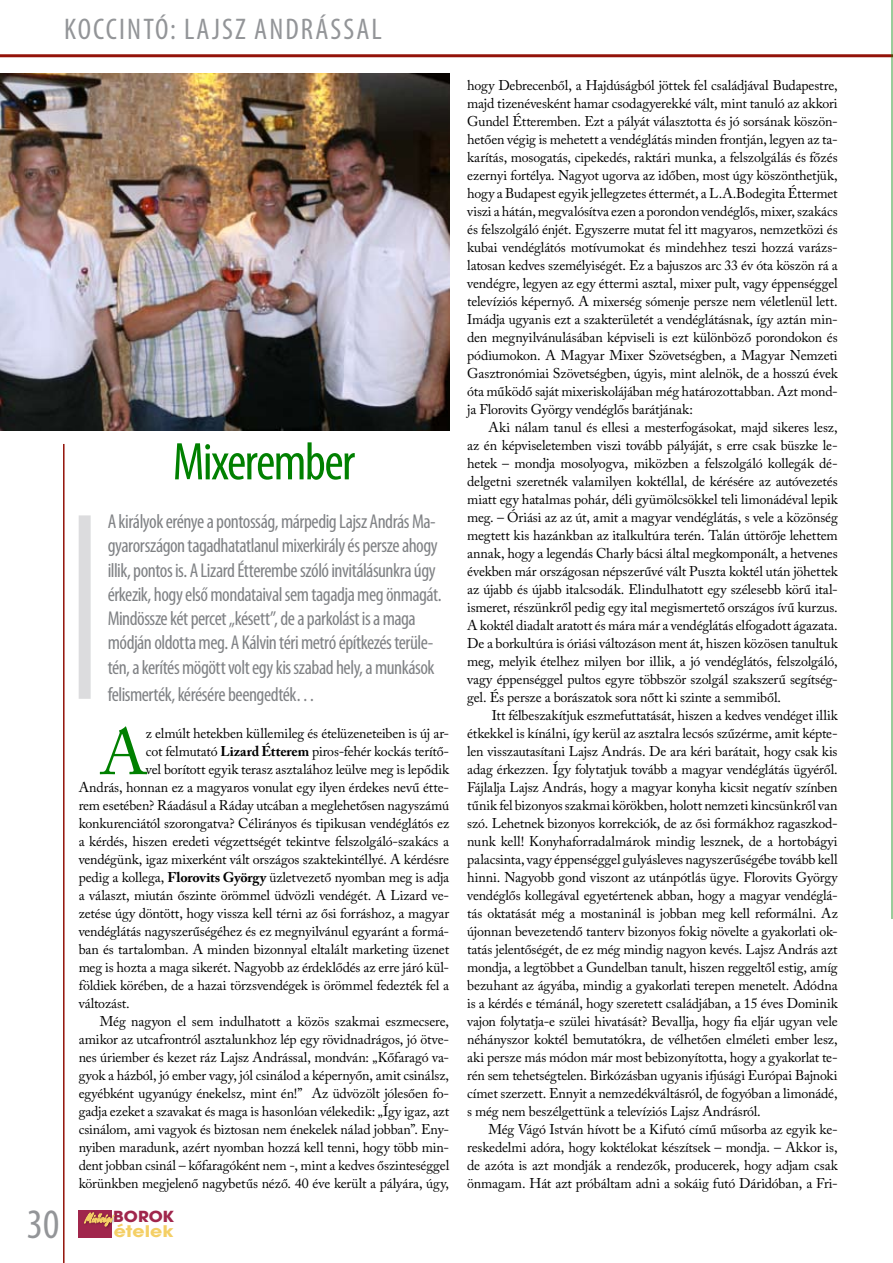
<style>
.page{position:relative;width:893px;height:1263px;background:#fff}
.page>*{position:absolute;margin:0;border:0;box-sizing:border-box;transform-origin:0 0}
.t1{font:64.2px "Adobe Caslon Pro";color:#008000}
.t2{font:condensed 53.4px "Myriad Pro";letter-spacing:-.03em;color:#008000}
.t3{font:condensed 42px "Myriad Pro";color:#939598}
.t4{font:condensed 30px "Myriad Pro";letter-spacing:.07em;color:#939598}
.t5{font:condensed 20.1px/24.3px "Myriad Pro";letter-spacing:-.025em;color:#808285}
.t6{font:700 15.9px "Avant Garde PFL";letter-spacing:.005em;color:#f4cf65;scale:1.19 1}
.t7{font:700 15.15px "Avant Garde PFL";color:#a0264c;scale:1.09 1}
.t8{font:14.1px/18px "Adobe Caslon Pro";letter-spacing:-.01em;color:#000;text-align:justify}
.s1{font-weight:700}
</style>
<div class="page">
<hr style="left:0;top:54px;width:893px;height:3px;background:#931209">
<div style="left:79px;top:1210px;width:33px;height:28px;background:#a0264c"></div>
<div style="left:83px;top:1211px;width:54px;height:28px;background:#000;opacity:.5"></div>
<div style="left:97px;top:1212px;width:34px;height:28px;background:#000;opacity:.5"></div>
<svg style="left:84px;top:1212px;width:30px;height:14px"></svg>
<hr style="left:63px;top:444px;width:2px;height:819px;background:#931209">
<img style="left:0;top:73px;width:449px;height:357px">
<div style="left:79px;top:515px;width:12px;height:184px;background:#dcdcde"></div>
<hr style="left:891px;top:0;width:2px;height:918px;background:#008000">
<h3 class="t4" style="left:64px;top:11px;width:315px">Koccintó: Lajsz Andrással</h3>
<h3 class="t3" style="left:27px;top:1199px;width:34px">30</h3>
<h2 class="t2" style="left:173px;top:429px;width:184px">Mixerember</h2>
<p class="t5" style="left:108px;top:509px;width:336px">A királyok erénye a pontosság, márpedig Lajsz András Ma&shy;gyarországon tagadhatatlanul mixerkirály és persze ahogy illik, pontos is. A Lizard Étterembe szóló invitálásunkra úgy érkezik, hogy első mondataival sem tagadja meg önmagát.<br>Mindössze két percet „késett”, de a parkolást is a maga módján oldotta meg. A Kálvin téri metró építkezés terüle&shy;tén, a kerítés mögött volt egy kis szabad hely, a munkások</p>
<h3 class="t5" style="left:108px;top:682px;width:209px">felismerték, kérésére beengedték…</h3>
<h1 class="t1" style="left:100px;top:714px;width:49px">A</h1>
<p class="t8" style="left:146px;top:724px;width:305px">z elmúlt hetekben küllemileg és ételüzeneteiben is új ar-</p>
<p class="t8" style="left:146px;top:742px;width:305px">cot felmutató <span class="s1">Lizard Étterem</span> piros-fehér kockás terítő-</p>
<p class="t8" style="left:146px;top:760px;width:305px">vel borított egyik terasz asztalához leülve meg is lepődik</p>
<p class="t8" style="left:79px;top:778px;width:372px">András, honnan ez a magyaros vonulat egy ilyen érdekes nevű étte-</p>
<p class="t8" style="left:79px;top:796px;width:372px">rem esetében? Ráadásul a Ráday utcában a meglehetősen nagyszámú</p>
<p class="t8" style="left:79px;top:814px;width:372px">konkurenciától szorongatva? Célirányos és tipikusan vendéglátós ez</p>
<p class="t8" style="left:79px;top:832px;width:372px">a kérdés, hiszen eredeti végzettségét tekintve felszolgáló-szakács a</p>
<p class="t8" style="left:79px;top:850px;width:372px">vendégünk, igaz mixerként vált országos szaktekintéllyé. A kérdésre</p>
<p class="t8" style="left:79px;top:868px;width:372px">pedig a kollega, <span class="s1">Florovits György</span> üzletvezető nyomban meg is adja</p>
<p class="t8" style="left:79px;top:886px;width:372px">a választ, miután őszinte örömmel üdvözli vendégét. A Lizard ve-</p>
<p class="t8" style="left:79px;top:904px;width:372px">zetése úgy döntött, hogy vissza kell térni az ősi forráshoz, a magyar</p>
<p class="t8" style="left:79px;top:922px;width:372px">vendéglátás nagyszerűségéhez és ez megnyilvánul egyaránt a formá-</p>
<p class="t8" style="left:79px;top:940px;width:372px">ban és tartalomban. A minden bizonnyal eltalált marketing üzenet</p>
<p class="t8" style="left:79px;top:958px;width:372px">meg is hozta a maga sikerét. Nagyobb az érdeklődés az erre járó kül-</p>
<p class="t8" style="left:79px;top:976px;width:372px">földiek körében, de a hazai törzsvendégek is örömmel fedezték fel a</p>
<p class="t8" style="left:79px;top:994px;width:53px">változást.</p>
<p class="t8" style="left:100px;top:1012px;width:351px">Még nagyon el sem indulhatott a közös szakmai eszmecsere,</p>
<p class="t8" style="left:79px;top:1030px;width:372px">amikor az utcafrontról asztalunkhoz lép egy rövidnadrágos, jó ötve-</p>
<p class="t8" style="left:79px;top:1048px;width:372px">nes úriember és kezet ráz Lajsz Andrással, mondván: „Kőfaragó va-</p>
<p class="t8" style="left:79px;top:1066px;width:372px">gyok a házból, jó ember vagy, jól csinálod a képernyőn, amit csinálsz,</p>
<p class="t8" style="left:79px;top:1084px;width:372px">egyébként ugyanúgy énekelsz, mint én!” Az üdvözölt jólesően fo-</p>
<p class="t8" style="left:79px;top:1102px;width:372px">gadja ezeket a szavakat és maga is hasonlóan vélekedik: „Így igaz, azt</p>
<p class="t8" style="left:79px;top:1120px;width:372px">csinálom, ami vagyok és biztosan nem énekelek nálad jobban”. En -</p>
<p class="t8" style="left:79px;top:1138px;width:372px">nyiben maradunk, azért nyomban hozzá kell tenni, hogy több min-</p>
<p class="t8" style="left:79px;top:1156px;width:372px">dent jobban csinál – kőfaragóként nem -, mint a kedves őszinteséggel</p>
<p class="t8" style="left:79px;top:1174px;width:372px">körünkben megjelenő nagybetűs néző. 40 éve került a pályára, úgy,</p>
<p class="t7" style="left:96px;top:1206px;width:73px"><sub>“</sub> BOROK</p>
<p class="t6" style="left:114px;top:1221px;width:52px">ÉTELEK</p>
<p class="t8" style="left:467px;top:76px;width:372px">hogy Debrecenből, a Hajdúságból jöttek fel családjával Budapestre, majd tizenévesként hamar csodagyerekké vált, mint tanuló az akkori Gundel Étteremben. Ezt a pályát választotta és jó sorsának köszön&shy;hetően végig is mehetett a vendéglátás minden frontján, legyen az ta&shy;karítás, mosogatás, cipekedés, raktári munka, a felszolgálás és főzés ezernyi fortélya. Nagyot ugorva az időben, most úgy köszönthetjük, hogy a Budapest egyik jellegzetes éttermét, a L.A.Bodegita Éttermet viszi a hátán, megvalósítva ezen a porondon vendéglős, mixer, szakács és felszolgáló énjét. Egyszerre mutat fel itt magyaros, nemzetközi és kubai vendéglátós motívumokat és mindehhez teszi hozzá varázs&shy;latosan kedves személyiségét. Ez a bajuszos arc 33 év óta köszön rá a vendégre, legyen az egy éttermi asztal, mixer pult, vagy éppenséggel televíziós képernyő. A mixerség sómenje persze nem véletlenül lett.<br>Imádja ugyanis ezt a szakterületét a vendéglátásnak, így aztán min&shy;den megnyilvánulásában képviseli is ezt különböző porondokon és pódiumokon. A Magyar Mixer Szövetségben, a Magyar Nemzeti Gasztronómiai Szövetségben, úgyis, mint alelnök, de a hosszú évek óta működő saját mixeriskolájában még határozottabban. Azt mond&shy;ja Florovits György vendéglős barátjának:</p>
<p class="t8" style="left:467px;top:418px;width:372px;text-indent:21px">Aki nálam tanul és ellesi a mesterfogásokat, majd sikeres lesz, az én képviseletemben viszi tovább pályáját, s erre csak büszke le&shy;hetek – mondja mosolyogva, miközben a felszolgáló kollegák dé&shy;delgetni szeretnék valamilyen koktéllal, de kérésére az autóvezetés miatt egy hatalmas pohár, déli gyümölcsökkel teli limonádéval lepik meg. – Óriási az az út, amit a magyar vendéglátás, s vele a közönség megtett kis hazánkban az italkultúra terén. Talán úttörője lehettem annak, hogy a legendás Charly bácsi által megkomponált, a hetvenes években már országosan népszerűvé vált Puszta koktél után jöhettek az újabb és újabb italcsodák. Elindulhatott egy szélesebb körű ital&shy;ismeret, részünkről pedig egy ital megismertető országos ívű kurzus.<br>A koktél diadalt aratott és mára már a vendéglátás elfogadott ágazata.<br>De a borkultúra is óriási változáson ment át, hiszen közösen tanultuk meg, melyik ételhez milyen bor illik, a jó vendéglátós, felszolgáló, vagy éppenséggel pultos egyre többször szolgál szakszerű segítség&shy;gel. És persze a borászatok sora nőtt ki szinte a semmiből.</p>
<p class="t8" style="left:467px;top:706px;width:372px;text-indent:24px">Itt félbeszakítjuk eszmefuttatását, hiszen a kedves vendéget illik étkekkel is kínálni, így kerül az asztalra lecsós szűzérme, amit képte&shy;len visszautasítani Lajsz András. De ara kéri barátait, hogy csak kis adag érkezzen. Így folytatjuk tovább a magyar vendéglátás ügyéről.<br>Fájlalja Lajsz András, hogy a magyar konyha kicsit negatív színben tűnik fel bizonyos szakmai körökben, holott nemzeti kincsünkről van szó. Lehetnek bizonyos korrekciók, de az ősi formákhoz ragaszkod&shy;nunk kell! Konyhaforradalmárok mindig lesznek, de a hortobágyi palacsinta, vagy éppenséggel gulyásleves nagyszerűségébe tovább kell hinni. Nagyobb gond viszont az utánpótlás ügye. Florovits György vendéglős kollegával egyetértenek abban, hogy a magyar vendéglá&shy;tás oktatását még a mostaninál is jobban meg kell reformálni. Az újonnan bevezetendő tanterv bizonyos fokig növelte a gyakorlati ok&shy;tatás jelentőségét, de ez még mindig nagyon kevés. Lajsz András azt mondja, a legtöbbet a Gundelban tanult, hiszen reggeltől estig, amíg bezuhant az ágyába, mindig a gyakorlati terepen menetelt. Adódna is a kérdés e témánál, hogy szeretett családjában, a 15 éves Dominik vajon folytatja-e szülei hivatását? Bevallja, hogy fia eljár ugyan vele néhányszor koktél bemutatókra, de vélhetően elméleti ember lesz, aki persze más módon már most bebizonyította, hogy a gyakorlat te&shy;rén sem tehetségtelen. Birkózásban ugyanis ifjúsági Európai Bajnoki címet szerzett. Ennyit a nemzedékváltásról, de fogyóban a limonádé, s még nem beszélgettünk a televíziós Lajsz Andrásról.</p>
<p class="t8" style="left:467px;top:1120px;width:372px;text-indent:21px">Még Vágó István hívott be a Kifutó című műsorba az egyik ke&shy;reskedelmi adóra, hogy koktélokat készítsek – mondja. – Akkor is, de azóta is azt mondják a rendezők, producerek, hogy adjam csak önmagam. Hát azt próbáltam adni a sokáig futó Dáridóban, a Fri-</p>
</div>
